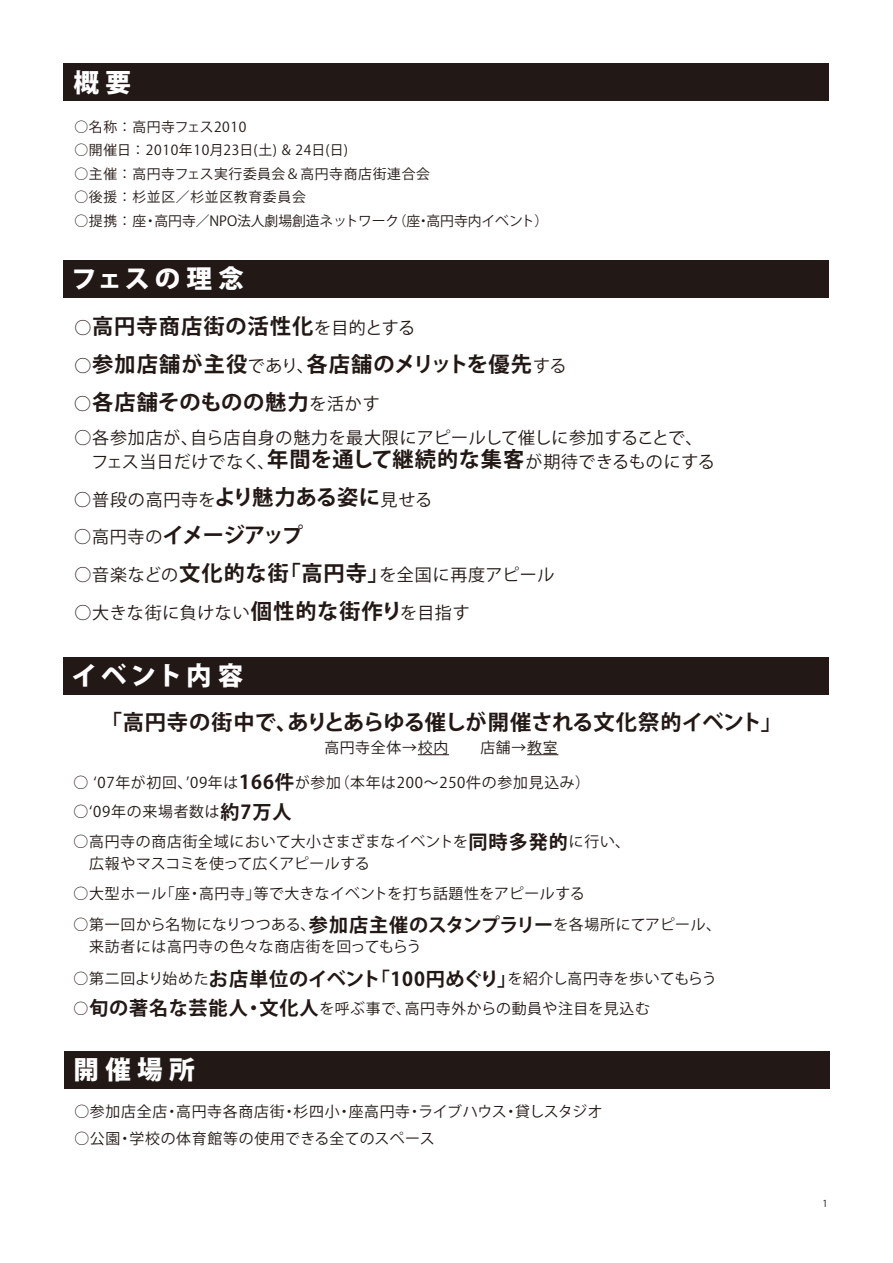
<style>
.page{position:relative;width:893px;height:1263px;background:#fff}
.page>*{position:absolute;margin:0;border:0;box-sizing:border-box;transform-origin:0 0}
.t1{font:800 25.5px "Koz Go Pro";letter-spacing:.215em;color:#fff}
.t2{font:700 21.3px "Koz Go Pro";letter-spacing:.05em;color:#221815}
.t3{font:700 21.3px "Koz Go Pro";letter-spacing:-.01em;color:#221815}
.t4{font:700 21.3px "Koz Go Pro";letter-spacing:.02em;color:#221815}
.t5{font:700 21.3px "Koz Go Pro";letter-spacing:-.055em;color:#221815}
.t6{font:16.95px/23.7px "Koz Go Pro";letter-spacing:.03em;color:#221815}
.t7{font:14.85px/21.6px "Koz Go Pro";letter-spacing:.04em;color:#221815}
.t8{font:14.85px/21.6px "Koz Go Pro";letter-spacing:.02em;color:#221815}
.t9{font:13.8px "Koz Go Pro";letter-spacing:.04em;color:#221815}
.t10{font:13.8px "Koz Go Pro";letter-spacing:-.005em;color:#221815}
.t11{font:9.6px "Koz Go Pro";color:#221815}
.s1{font-weight:400;font-size:16.95px}
.s2{font-weight:700;font-size:21.3px}
.s3{font-weight:700;font-size:19.2px}
</style>
<div class="page">
<div style="left:64px;top:260px;width:765px;height:37px;background:#221815"></div>
<div style="left:64px;top:64px;width:765px;height:37px;background:#221815"></div>
<div style="left:63px;top:657px;width:765px;height:37px;background:#221815"></div>
<hr style="left:418px;top:754px;width:31px;height:1px;background:#221815">
<hr style="left:527px;top:754px;width:31px;height:1px;background:#221815">
<div style="left:64px;top:1051px;width:765px;height:38px;background:#221815"></div>
<h1 class="t1" style="left:74px;top:66px;width:59px">概要</h1>
<p class="t9" style="left:74px;top:118px;width:174px">○名称：高円寺フェス2010</p>
<p class="t9" style="left:74px;top:141px;width:275px">○開催日：2010年10月23日(土) &amp; 24日(日)</p>
<p class="t9" style="left:74px;top:165px;width:357px">○主催：高円寺フェス実行委員会＆高円寺商店街連合会</p>
<p class="t9" style="left:74px;top:188px;width:233px">○後援：杉並区／杉並区教育委員会</p>
<p class="t10" style="left:74px;top:212px;width:476px">○提携：座・高円寺／NPO法人劇場創造ネットワーク（座・高円寺内イベント）</p>
<h1 class="t1" style="left:71px;top:262px;width:174px">フェスの理念</h1>
<h2 class="t2" style="left:74px;top:312px;width:342px"><span class="s1">○</span>高円寺商店街の活性化<span class="s1">を目的とする</span></h2>
<h2 class="t2" style="left:74px;top:350px;width:494px"><span class="s1">○</span>参加店舗が主役<span class="s1">であり、</span>各店舗のメリットを優先<span class="s1">する</span></h2>
<h2 class="t4" style="left:74px;top:388px;width:307px"><span class="s1">○</span>各店舗そのものの魅力<span class="s1">を活かす</span></h2>
<p class="t6" style="left:91px;top:426px;width:625px;text-indent:-17px">○各参加店が、自ら店自身の魅力を最大限にアピールして催しに参加することで、フェス当日だけでなく、<span class="s2">年間を通して継続的な集客</span>が期待できるものにする</p>
<p class="t6" style="left:74px;top:488px;width:359px">○普段の高円寺を<span class="s2">より魅力ある姿に</span>見せる</p>
<h2 class="t5" style="left:74px;top:521px;width:230px"><span class="s1">○高円寺の</span>イメージアップ</h2>
<p class="t6" style="left:74px;top:564px;width:482px">○音楽などの<span class="s2">文化的な街「高円寺」</span>を全国に再度アピール</p>
<p class="t6" style="left:74px;top:601px;width:397px">○大きな街に負けない<span class="s2">個性的な街作り</span>を目指す</p>
<h1 class="t1" style="left:72px;top:659px;width:173px">イベント内容</h1>
<h2 class="t3" style="left:101px;top:708px;width:683px">「高円寺の街中で、ありとあらゆる催しが開催される文化祭的イベント」</h2>
<p class="t7" style="left:324px;top:737px;width:235px">高円寺全体→校内　　店舗→教室</p>
<p class="t7" style="left:74px;top:772px;width:518px">○ ʻ07年が初回、ʼ09年は<span class="s3">166件</span>が参加（本年は200～250件の参加見込み）</p>
<p class="t7" style="left:74px;top:801px;width:220px">○ʻ09年の来場者数は<span class="s3">約7万人</span></p>
<p class="t8" style="left:74px;top:831px;width:558px">○高円寺の商店街全域において大小さまざまなイベントを<span class="s3">同時多発的</span>に行い、　広報やマスコミを使って広くアピールする</p>
<p class="t7" style="left:74px;top:883px;width:512px">○大型ホール「座・高円寺」等で大きなイベントを打ち話題性をアピールする</p>
<p class="t7" style="left:74px;top:915px;width:649px">○第一回から名物になりつつある、<span class="s3">参加店主催のスタンプラリー</span>を各場所にてアピール、　来訪者には高円寺の色々な商店街を回ってもらう</p>
<p class="t7" style="left:74px;top:968px;width:644px">○第二回より始めた<span class="s3">お店単位のイベント「100円めぐり」</span>を紹介し高円寺を歩いてもらう</p>
<p class="t7" style="left:74px;top:998px;width:578px">○<span class="s3">旬の著名な芸能人・文化人</span>を呼ぶ事で、高円寺外からの動員や注目を見込む</p>
<h1 class="t1" style="left:74px;top:1053px;width:123px">開催場所</h1>
<p class="t7" style="left:74px;top:1101px;width:530px">○参加店全店・高円寺各商店街・杉四小・座高円寺・ライブハウス・貸しスタジオ</p>
<p class="t7" style="left:74px;top:1128px;width:362px">○公園・学校の体育館等の使用できる全てのスペース</p>
<p class="t11" style="left:822px;top:1197px;width:7px">1</p>
</div>
